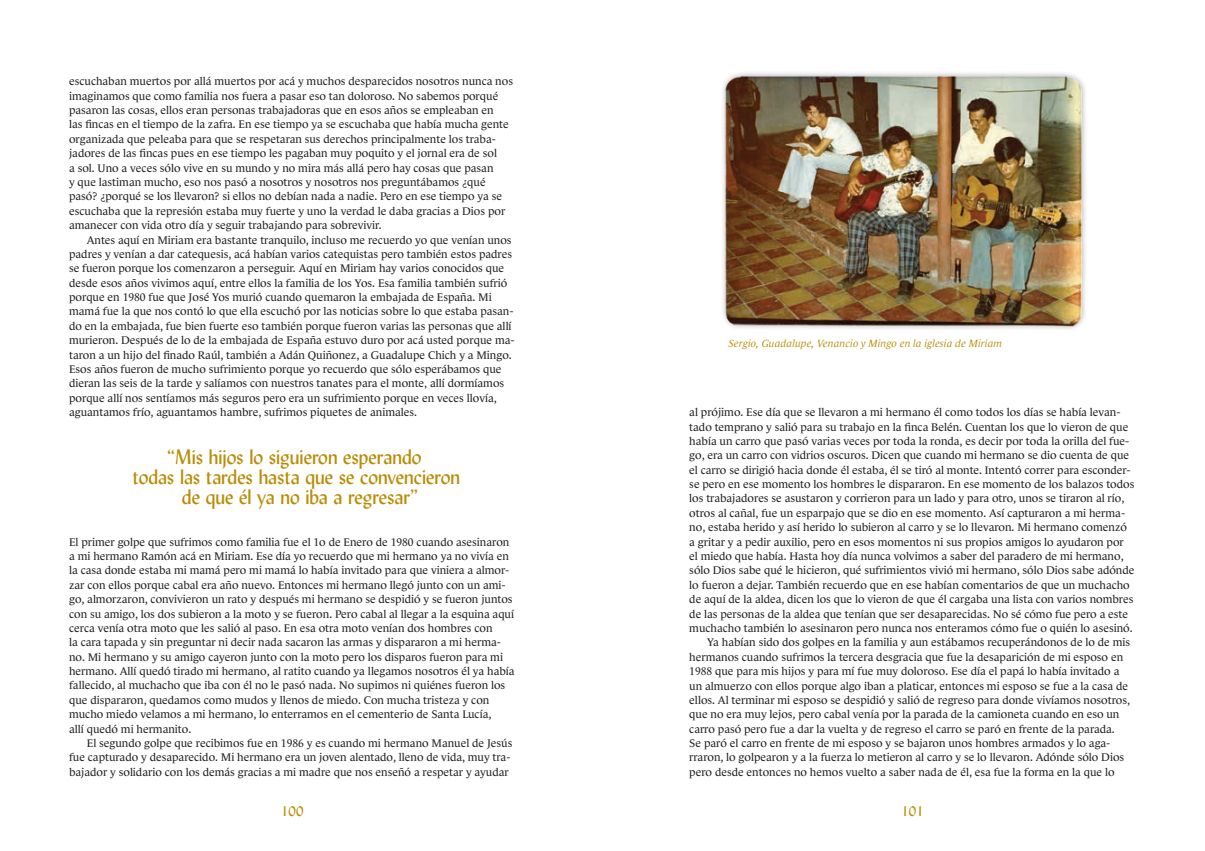
<style>
.page{position:relative;width:1205px;height:851px;background:#fff}
.page>*{position:absolute;margin:0;border:0;box-sizing:border-box;transform-origin:0 0}
.t1{font:20.62px/20px "Lydian BT";letter-spacing:-.005em;color:#ba8d08;text-align:center}
.t2{font:13.75px "Lydian BT";color:#ba8d08}
.t3{font:10.62px/14.4px "Le Monde";color:#231f20}
.t4{font:italic 10px "Le Monde";color:#ba8d08}
</style>
<div class="page">
<div style="left:720px;top:70px;width:368px;height:262px;background:#f9f9f9"></div>
<img style="left:723px;top:74px;width:362px;height:254px">
<p class="t3" style="left:69px;top:74px;width:445px">escuchaban muertos por allá muertos por acá y muchos desparecidos nosotros nunca nos imaginamos que como familia nos fuera a pasar eso tan doloroso. No sabemos porqué pasaron las cosas, ellos eran personas trabajadoras que en esos años se empleaban en<br>las fincas en el tiempo de la zafra. En ese tiempo ya se escuchaba que había mucha gente organizada que peleaba para que se respetaran sus derechos principalmente los traba&shy;jadores de las fincas pues en ese tiempo les pagaban muy poquito y el jornal era de sol<br>a sol. Uno a veces sólo vive en su mundo y no mira más allá pero hay cosas que pasan<br>y que lastiman mucho, eso nos pasó a nosotros y nosotros nos preguntábamos ¿qué pasó? ¿porqué se los llevaron? si ellos no debían nada a nadie. Pero en ese tiempo ya se escuchaba que la represión estaba muy fuerte y uno la verdad le daba gracias a Dios por amanecer con vida otro día y seguir trabajando para sobrevivir.</p>
<p class="t3" style="left:69px;top:232px;width:447px;text-indent:18px">Antes aquí en Miriam era bastante tranquilo, incluso me recuerdo yo que venían unos padres y venían a dar catequesis, acá habían varios catequistas pero también estos padres se fueron porque los comenzaron a perseguir. Aquí en Miriam hay varios conocidos que desde esos años vivimos aquí, entre ellos la familia de los Yos. Esa familia también sufrió porque en 1980 fue que José Yos murió cuando quemaron la embajada de España. Mi mamá fue la que nos contó lo que ella escuchó por las noticias sobre lo que estaba pasan&shy;do en la embajada, fue bien fuerte eso también porque fueron varias las personas que allí murieron. Después de lo de la embajada de España estuvo duro por acá usted porque ma&shy;taron a un hijo del finado Raúl, también a Adán Quiñonez, a Guadalupe Chich y a Mingo.<br>Esos años fueron de mucho sufrimiento porque yo recuerdo que sólo esperábamos que dieran las seis de la tarde y salíamos con nuestros tanates para el monte, allí dormíamos porque allí nos sentíamos más seguros pero era un sufrimiento porque en veces llovía, aguantamos frío, aguantamos hambre, sufrimos piquetes de animales.</p>
<h1 class="t1" style="left:132px;top:446px;width:329px">“Mis hijos lo siguieron esperando<br>todas las tardes hasta que se convencieron de que él ya no iba a regresar”</h1>
<p class="t3" style="left:69px;top:534px;width:447px">El primer golpe que sufrimos como familia fue el 1o de Enero de 1980 cuando asesinaron a mi hermano Ramón acá en Miriam. Ese día yo recuerdo que mi hermano ya no vivía en la casa donde estaba mi mamá pero mi mamá lo había invitado para que viniera a almor&shy;zar con ellos porque cabal era año nuevo. Entonces mi hermano llegó junto con un ami&shy;go, almorzaron, convivieron un rato y después mi hermano se despidió y se fueron juntos con su amigo, los dos subieron a la moto y se fueron. Pero cabal al llegar a la esquina aquí cerca venía otra moto que les salió al paso. En esa otra moto venían dos hombres con<br>la cara tapada y sin preguntar ni decir nada sacaron las armas y dispararon a mi herma&shy;no. Mi hermano y su amigo cayeron junto con la moto pero los disparos fueron para mi hermano. Allí quedó tirado mi hermano, al ratito cuando ya llegamos nosotros él ya había fallecido, al muchacho que iba con él no le pasó nada. No supimos ni quiénes fueron los que dispararon, quedamos como mudos y llenos de miedo. Con mucha tristeza y con mucho miedo velamos a mi hermano, lo enterramos en el cementerio de Santa Lucía,<br>allí quedó mi hermanito.</p>
<p class="t3" style="left:69px;top:735px;width:445px;text-indent:18px">El segundo golpe que recibimos fue en 1986 y es cuando mi hermano Manuel de Jesús fue capturado y desaparecido. Mi hermano era un joven alentado, lleno de vida, muy tra&shy;bajador y solidario con los demás gracias a mi madre que nos enseñó a respetar y ayudar</p>
<p class="t4" style="left:728px;top:337px;width:275px">Sergio, Guadalupe, Venancio y Mingo en la iglesia de Miriam</p>
<p class="t3" style="left:689px;top:405px;width:433px">al prójimo. Ese día que se llevaron a mi hermano él como todos los días se había levan-</p>
<p class="t3" style="left:689px;top:419px;width:440px">tado temprano y salió para su trabajo en la finca Belén. Cuentan los que lo vieron de que</p>
<p class="t3" style="left:689px;top:434px;width:441px">había un carro que pasó varias veces por toda la ronda, es decir por toda la orilla del fue-</p>
<p class="t3" style="left:689px;top:448px;width:441px">go, era un carro con vidrios oscuros. Dicen que cuando mi hermano se dio cuenta de que</p>
<p class="t3" style="left:689px;top:462px;width:443px">el carro se dirigió hacia donde él estaba, él se tiró al monte. Intentó correr para esconder-</p>
<p class="t3" style="left:689px;top:477px;width:446px">se pero en ese momento los hombres le dispararon. En ese momento de los balazos todos</p>
<p class="t3" style="left:689px;top:491px;width:436px">los trabajadores se asustaron y corrieron para un lado y para otro, unos se tiraron al río,</p>
<p class="t3" style="left:689px;top:505px;width:437px">otros al cañal, fue un esparpajo que se dio en ese momento. Así capturaron a mi herma-</p>
<p class="t3" style="left:689px;top:520px;width:439px">no, estaba herido y así herido lo subieron al carro y se lo llevaron. Mi hermano comenzó</p>
<p class="t3" style="left:689px;top:534px;width:436px">a gritar y a pedir auxilio, pero en esos momentos ni sus propios amigos lo ayudaron por</p>
<p class="t3" style="left:689px;top:549px;width:436px">el miedo que había. Hasta hoy día nunca volvimos a saber del paradero de mi hermano,</p>
<p class="t3" style="left:689px;top:563px;width:447px">sólo Dios sabe qué le hicieron, qué sufrimientos vivió mi hermano, sólo Dios sabe adónde</p>
<p class="t3" style="left:689px;top:577px;width:442px">lo fueron a dejar. También recuerdo que en ese habían comentarios de que un muchacho</p>
<p class="t3" style="left:689px;top:592px;width:446px">de aquí de la aldea, dicen los que lo vieron de que él cargaba una lista con varios nombres</p>
<p class="t3" style="left:689px;top:606px;width:440px">de las personas de la aldea que tenían que ser desaparecidas. No sé cómo fue pero a este</p>
<p class="t3" style="left:689px;top:620px;width:445px">muchacho también lo asesinaron pero nunca nos enteramos cómo fue o quién lo asesinó.</p>
<p class="t3" style="left:707px;top:635px;width:425px">Ya habían sido dos golpes en la familia y aun estábamos recuperándonos de lo de mis</p>
<p class="t3" style="left:689px;top:649px;width:435px">hermanos cuando sufrimos la tercera desgracia que fue la desaparición de mi esposo en</p>
<p class="t3" style="left:689px;top:664px;width:431px">1988 que para mis hijos y para mí fue muy doloroso. Ese día el papá lo había invitado a</p>
<p class="t3" style="left:689px;top:678px;width:440px">un almuerzo con ellos porque algo iban a platicar, entonces mi esposo se fue a la casa de</p>
<p class="t3" style="left:689px;top:692px;width:442px">ellos. Al terminar mi esposo se despidió y salió de regreso para donde vivíamos nosotros,</p>
<p class="t3" style="left:689px;top:707px;width:432px">que no era muy lejos, pero cabal venía por la parada de la camioneta cuando en eso un</p>
<p class="t3" style="left:689px;top:721px;width:427px">carro pasó pero fue a dar la vuelta y de regreso el carro se paró en frente de la parada.</p>
<p class="t3" style="left:689px;top:735px;width:423px">Se paró el carro en frente de mi esposo y se bajaron unos hombres armados y lo aga-</p>
<p class="t3" style="left:689px;top:750px;width:436px">rraron, lo golpearon y a la fuerza lo metieron al carro y se lo llevaron. Adónde sólo Dios</p>
<p class="t3" style="left:689px;top:764px;width:427px">pero desde entonces no hemos vuelto a saber nada de él, esa fue la forma en la que lo</p>
<p class="t2" style="left:281px;top:802px;width:24px">100</p>
<p class="t2" style="left:901px;top:802px;width:24px">101</p>
</div>
